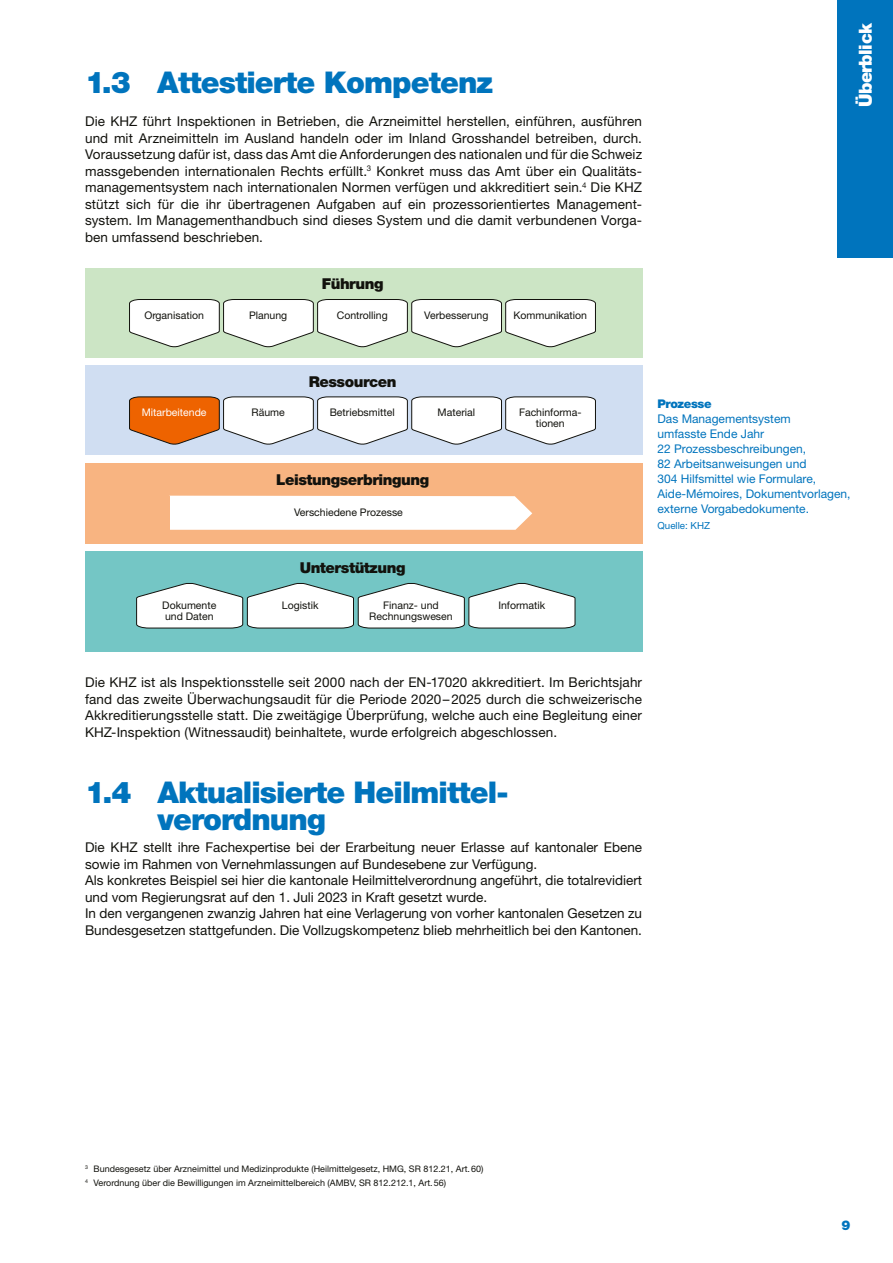
<style>
.page{position:relative;width:893px;height:1263px;background:#fff}
.page>*{position:absolute;margin:0;border:0;box-sizing:border-box;transform-origin:0 0}
.GrundLayout_H1-20-Titel_2_Stufe{font:900 30px/27px "Helvetica Neue LT Std";letter-spacing:-.03em;color:#0074bd}
.t1{font:900 18px "Helvetica Neue LT Std";letter-spacing:-.03em;color:#fff}
.t2{font:900 15px "Helvetica Neue LT Std";letter-spacing:-.03em;color:#12120d}
.GrundLayout_P-9-Text-Block{font:13.5px/16.5px "Helvetica Neue LT Std";letter-spacing:.01em;color:#12120d;text-align:justify}
.GrundLayout_P-9-Text_BLOCK{font:13.5px/16.5px "Helvetica Neue LT Std";color:#12120d}
.t3{font:900 13.5px "Helvetica Neue LT Std";color:#0074bd}
.Neu-Marginal-Spalte_P-8-Text-Marginal-Bl{font:12px/15px "Helvetica Neue LT Std";color:#0074bd}
.Neu-Marginal-Spalte_P-8-Titel-Marginal-B{font:900 12px "Helvetica Neue LT Std";letter-spacing:-.03em;color:#0074bd}
.t4{font:10.5px/10.5px "Helvetica Neue LT Std";color:#12120d;text-align:center}
.t5{font:10.5px "Helvetica Neue LT Std";color:#fff}
.Neu-Marginal-Spalte_P-6_5-Quelle-Margina{font:9.75px "Helvetica Neue LT Std";color:#0074bd}
.GrundLayout_P-6-Fussnote{font:9px "Helvetica Neue LT Std";color:#12120d}
</style>
<div class="page">
<div style="left:86px;top:552px;width:557px;height:100px;background:#74c6c5"></div>
<div style="left:86px;top:464px;width:557px;height:80px;background:#f8b481"></div>
<div style="left:86px;top:365px;width:557px;height:90px;background:#d0def2"></div>
<div style="left:86px;top:268px;width:557px;height:89px;background:#cce5c5"></div>
<svg style="left:129px;top:299px;width:467px;height:49px"></svg>
<svg style="left:129px;top:396px;width:467px;height:49px"></svg>
<div style="left:170px;top:496px;width:362px;height:34px;background:#fff"></div>
<svg style="left:136px;top:583px;width:440px;height:46px"></svg>
<div style="left:838px;top:0;width:55px;height:258px;background:#0074bd"></div>
<h1 class="GrundLayout_H1-20-Titel_2_Stufe" style="left:85px;top:69px;width:410px">1.3 Attestierte Kompetenz</h1>
<p class="GrundLayout_P-9-Text-Block" style="left:85px;top:113px;width:559px">Die KHZ führt Inspektionen in Betrieben, die Arzneimittel herstellen, einführen, ausführen und mit Arzneimitteln im Ausland handeln oder im Inland Grosshandel betreiben, durch.<br>Voraussetzung dafür ist, dass das Amt die Anforderungen des nationalen und für die Schweiz massgebenden internationalen Rechts erfüllt.<sup>3</sup> Konkret muss das Amt über ein Qualitäts&shy;managementsystem nach internationalen Normen verfügen und akkreditiert sein.<sup>4</sup> Die KHZ stützt sich für die ihr übertragenen Aufgaben auf ein prozessorientiertes Management&shy;system. Im Managementhandbuch sind dieses System und die damit verbundenen Vorga&shy;ben umfassend beschrieben.</p>
<p class="t2" style="left:322px;top:275px;width:63px">Führung</p>
<p class="t4" style="left:144px;top:310px;width:61px">Organisation</p>
<p class="t4" style="left:249px;top:310px;width:40px">Planung</p>
<p class="t4" style="left:337px;top:310px;width:52px">Controlling</p>
<p class="t4" style="left:424px;top:310px;width:66px">Verbesserung</p>
<p class="t4" style="left:513px;top:310px;width:75px">Kommunikation</p>
<h2 class="t1" style="left:855px;top:107px;width:86px;rotate:-90deg">Überblick</h2>
<p class="t2" style="left:309px;top:372px;width:89px">Ressourcen</p>
<p class="t5" style="left:142px;top:406px;width:66px">Mitarbeitende</p>
<p class="t4" style="left:252px;top:407px;width:35px">Räume</p>
<p class="t4" style="left:330px;top:407px;width:66px">Betriebsmittel</p>
<p class="t4" style="left:438px;top:407px;width:39px">Material</p>
<p class="t4" style="left:519px;top:407px;width:64px">Fachinforma&shy;tionen</p>
<p class="t2" style="left:276px;top:471px;width:155px">Leistungserbringung</p>
<p class="t4" style="left:294px;top:507px;width:110px">Verschiedene Prozesse</p>
<p class="t2" style="left:300px;top:559px;width:107px">Unterstützung</p>
<p class="t4" style="left:162px;top:600px;width:56px;text-align:left">Dokumente und Daten</p>
<p class="t4" style="left:282px;top:600px;width:38px">Logistik</p>
<p class="t4" style="left:369px;top:600px;width:85px">Finanz- und<br>Rechnungswesen</p>
<p class="t4" style="left:498px;top:600px;width:48px">Informatik</p>
<p class="Neu-Marginal-Spalte_P-8-Titel-Marginal-B" style="left:657px;top:397px;width:56px">Prozesse</p>
<p class="Neu-Marginal-Spalte_P-8-Text-Marginal-Bl" style="left:657px;top:411px;width:194px">Das Managementsystem<br>umfasste Ende Jahr<br>22 Prozessbeschreibungen,<br>82 Arbeitsanweisungen und<br>304 Hilfsmittel wie Formulare,<br>Aide-Mémoires, Dokumentvorlagen, externe Vorgabedokumente.</p>
<p class="Neu-Marginal-Spalte_P-6_5-Quelle-Margina" style="left:657px;top:519px;width:54px">Quelle: KHZ</p>
<p class="GrundLayout_P-9-Text-Block" style="left:85px;top:674px;width:559px">Die KHZ ist als Inspektionsstelle seit 2000 nach der EN-17020 akkreditiert. Im Berichtsjahr fand das zweite Überwachungsaudit für die Periode 2020–2025 durch die schweizerische Akkreditierungsstelle statt. Die zweitägige Überprüfung, welche auch eine Begleitung einer KHZ-Inspektion (Witnessaudit) beinhaltete, wurde erfolgreich abgeschlossen.</p>
<h1 class="GrundLayout_H1-20-Titel_2_Stufe" style="left:157px;top:778px;width:350px;text-indent:-72px">1.4 Aktualisierte Heilmittel&shy;verordnung</h1>
<p class="GrundLayout_P-9-Text_BLOCK" style="left:85px;top:839px;width:559px">Die KHZ stellt ihre Fachexpertise bei der Erarbeitung neuer Erlasse auf kantonaler Ebene sowie im Rahmen von Vernehmlassungen auf Bundesebene zur Verfügung.</p>
<p class="GrundLayout_P-9-Text_BLOCK" style="left:85px;top:872px;width:559px">Als konkretes Beispiel sei hier die kantonale Heilmittelverordnung angeführt, die totalrevidiert und vom Regierungsrat auf den 1. Juli 2023 in Kraft gesetzt wurde.</p>
<p class="GrundLayout_P-9-Text_BLOCK" style="left:85px;top:905px;width:558px">In den vergangenen zwanzig Jahren hat eine Verlagerung von vorher kantonalen Gesetzen zu<br>Bundesgesetzen stattgefunden. Die Vollzugskompetenz blieb mehrheitlich bei den Kantonen.</p>
<p class="GrundLayout_P-6-Fussnote" style="left:85px;top:1163px;width:400px"><sup>3</sup> Bundesgesetz über Arzneimittel und Medizinprodukte (Heilmittelgesetz, HMG, SR 812.21, Art.60)</p>
<p class="GrundLayout_P-6-Fussnote" style="left:85px;top:1178px;width:363px"><sup>4</sup> Verordnung über die Bewilligungen im Arzneimittelbereich (AMBV, SR 812.212.1, Art.56)</p>
<p class="t3" style="left:841px;top:1217px;width:11px">9</p>
</div>
